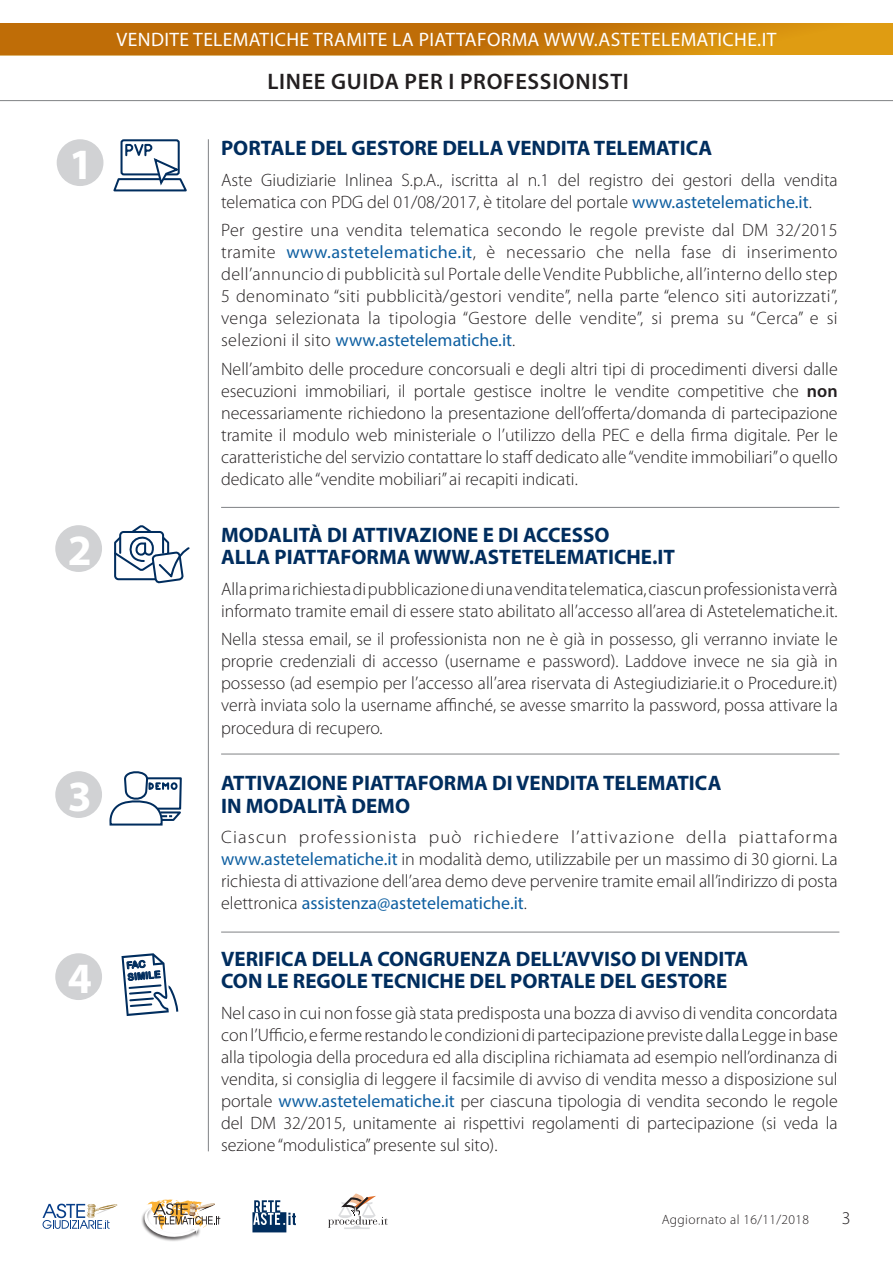
<style>
.page{position:relative;width:893px;height:1263px;background:#fff}
.page>*{position:absolute;margin:0;border:0;box-sizing:border-box;transform-origin:0 0}
.t1{font:700 43.35px "Myriad Pro";color:#fff}
.t2{font:600 22.5px "Myriad Pro";letter-spacing:.03em;color:#231f20}
.t3{font:700 21px "Myriad Pro";color:#002d5e}
.t4{font:19.5px "Myriad Pro";letter-spacing:.02em;color:#fff}
.t5{font:300 18px/22px "Myriad Pro";color:#231f20;text-align:justify}
.t6{font:300 18px/22px "Myriad Pro";color:#231f20;text-align:justify;scale:1.05 1}
.t7{font:300 13.5px "Myriad Pro";letter-spacing:.03em;color:#231f20}
.t8{font:9.75px/11.7px "Arial Rounded MT Bold";color:#002d5e}
.s1{font-weight:400;color:#0e5fa1}
.s2{font-weight:600}
</style>
<div class="page">
<svg style="left:43px;top:1203px;width:74px;height:26px"></svg>
<svg style="left:328px;top:1193px;width:60px;height:36px"></svg>
<svg style="left:252px;top:1200px;width:44px;height:32px"></svg>
<div style="left:141px;top:1206px;width:60px;height:36px;background:#231f20;opacity:.82"></div>
<svg style="left:144px;top:1199px;width:76px;height:38px"></svg>
<hr style="left:208px;top:139px;width:1px;height:1012px;background:#808285">
<svg style="left:0;top:23px;width:893px;height:32px;background:#c77909"></svg>
<hr style="left:0;top:100px;width:893px;height:1px;background:#808285">
<div style="left:57px;top:139px;width:46px;height:47px;background:#d1d2d4;border-radius:50%"></div>
<div style="left:121px;top:139px;width:59px;height:36px;border:2px solid #002d5e;border-radius:2px"></div>
<svg style="left:113px;top:142px;width:74px;height:50px"></svg>
<div style="left:55px;top:525px;width:47px;height:47px;background:#d1d2d4;border-radius:50%"></div>
<svg style="left:114px;top:525px;width:76px;height:59px"></svg>
<div style="left:55px;top:771px;width:47px;height:47px;background:#d1d2d4;border-radius:50%"></div>
<svg style="left:109px;top:771px;width:73px;height:55px"></svg>
<div style="left:171px;top:782px;width:7px;height:8px;border:2px solid #002d5e;border-radius:50%"></div>
<div style="left:55px;top:953px;width:47px;height:47px;background:#d1d2d4;border-radius:50%"></div>
<hr style="left:221px;top:507px;width:618px;height:1px;background:#808285">
<hr style="left:221px;top:754px;width:618px;height:1px;background:#808285">
<hr style="left:221px;top:932px;width:618px;height:1px;background:#808285">
<svg style="left:121px;top:953px;width:57px;height:63px"></svg>
<p class="t1" style="left:69px;top:136px;width:26px">1</p>
<p class="t1" style="left:68px;top:522px;width:26px">2</p>
<p class="t1" style="left:68px;top:768px;width:26px">3</p>
<p class="t4" style="left:117px;top:28px;width:661px">VENDITE TELEMATICHE TRAMITE LA PIATTAFORMA WWW.ASTETELEMATICHE.IT</p>
<p class="t2" style="left:267px;top:67px;width:363px">LINEE GUIDA PER I PROFESSIONISTI</p>
<p class="t3" style="left:221px;top:134px;width:493px">PORTALE DEL GESTORE DELLA VENDITA TELEMATICA</p>
<p class="t5" style="left:221px;top:168px;width:618px">Aste Giudiziarie Inlinea S.p.A., iscritta al n.1 del registro dei gestori della vendita telematica con PDG del 01/08/2017, è titolare del portale <span class="s1">www.astetelematiche.it</span>.</p>
<p class="t5" style="left:221px;top:219px;width:618px">Per gestire una vendita telematica secondo le regole previste dal DM 32/2015 tramite <span class="s1">www.astetelematiche.it</span>, è necessario che nella fase di inserimento dell’annuncio di pubblicità sul Portale delle Vendite Pubbliche, all’interno dello step 5 denominato “siti pubblicità/gestori vendite”, nella parte “elenco siti autorizzati”, venga selezionata la tipologia “Gestore delle vendite”, si prema su “Cerca” e si selezioni il sito <span class="s1">www.astetelematiche.it</span>.</p>
<p class="t5" style="left:221px;top:358px;width:618px">Nell’ambito delle procedure concorsuali e degli altri tipi di procedimenti diversi dalle esecuzioni immobiliari, il portale gestisce inoltre le vendite competitive che <span class="s2">non </span>necessariamente richiedono la presentazione dell’offerta/domanda di partecipazione tramite il modulo web ministeriale o l’utilizzo della PEC e della firma digitale. Per le caratteristiche del servizio contattare lo staff dedicato alle “vendite immobiliari” o quello dedicato alle “vendite mobiliari” ai recapiti indicati.</p>
<p class="t3" style="left:221px;top:521px;width:390px">MODALITÀ DI ATTIVAZIONE E DI ACCESSO</p>
<p class="t3" style="left:221px;top:543px;width:455px">ALLA PIATTAFORMA WWW.ASTETELEMATICHE.IT</p>
<p class="t5" style="left:221px;top:577px;width:618px">Alla prima richiesta di pubblicazione di una vendita telematica, ciascun professionista verrà informato tramite email di essere stato abilitato all’accesso all’area di Astetelematiche.it.</p>
<p class="t5" style="left:221px;top:628px;width:618px">Nella stessa email, se il professionista non ne è già in possesso, gli verranno inviate le proprie credenziali di accesso (username e password). Laddove invece ne sia già in possesso (ad esempio per l’accesso all’area riservata di Astegiudiziarie.it o Procedure.it) verrà inviata solo la username affinché, se avesse smarrito la password, possa attivare la procedura di recupero.</p>
<p class="t3" style="left:221px;top:770px;width:502px">ATTIVAZIONE PIATTAFORMA DI VENDITA TELEMATICA</p>
<p class="t3" style="left:221px;top:792px;width:190px">IN MODALITÀ DEMO</p>
<p class="t6" style="left:221px;top:826px;width:589px">Ciascun professionista può richiedere l’attivazione della piattaforma <span class="s1">www.astetelematiche.it</span> in modalità demo, utilizzabile per un massimo di 30 giorni. La richiesta di attivazione dell’area demo deve pervenire tramite email all’indirizzo di posta elettronica <span class="s1">assistenza@astetelematiche.it</span>.</p>
<p class="t1" style="left:68px;top:950px;width:26px">4</p>
<p class="t8" style="left:126px;top:959px;width:35px;rotate:-5deg">FAC<br>SIMILE</p>
<p class="t3" style="left:221px;top:945px;width:529px">VERIFICA DELLA CONGRUENZA DELL’AVVISO DI VENDITA</p>
<p class="t3" style="left:221px;top:967px;width:508px">CON LE REGOLE TECNICHE DEL PORTALE DEL GESTORE</p>
<p class="t5" style="left:221px;top:1001px;width:618px">Nel caso in cui non fosse già stata predisposta una bozza di avviso di vendita concordata con l’Ufficio, e ferme restando le condizioni di partecipazione previste dalla Legge in base alla tipologia della procedura ed alla disciplina richiamata ad esempio nell’ordinanza di vendita, si consiglia di leggere il facsimile di avviso di vendita messo a disposizione sul portale <span class="s1">www.astetelematiche.it</span> per ciascuna tipologia di vendita secondo le regole del DM 32/2015, unitamente ai rispettivi regolamenti di partecipazione (si veda la sezione “modulistica” presente sul sito).</p>
<p class="t7" style="left:662px;top:1212px;width:149px">Aggiornato al 16/11/2018</p>
<p class="t5" style="left:842px;top:1207px;width:10px">3</p>
</div>
